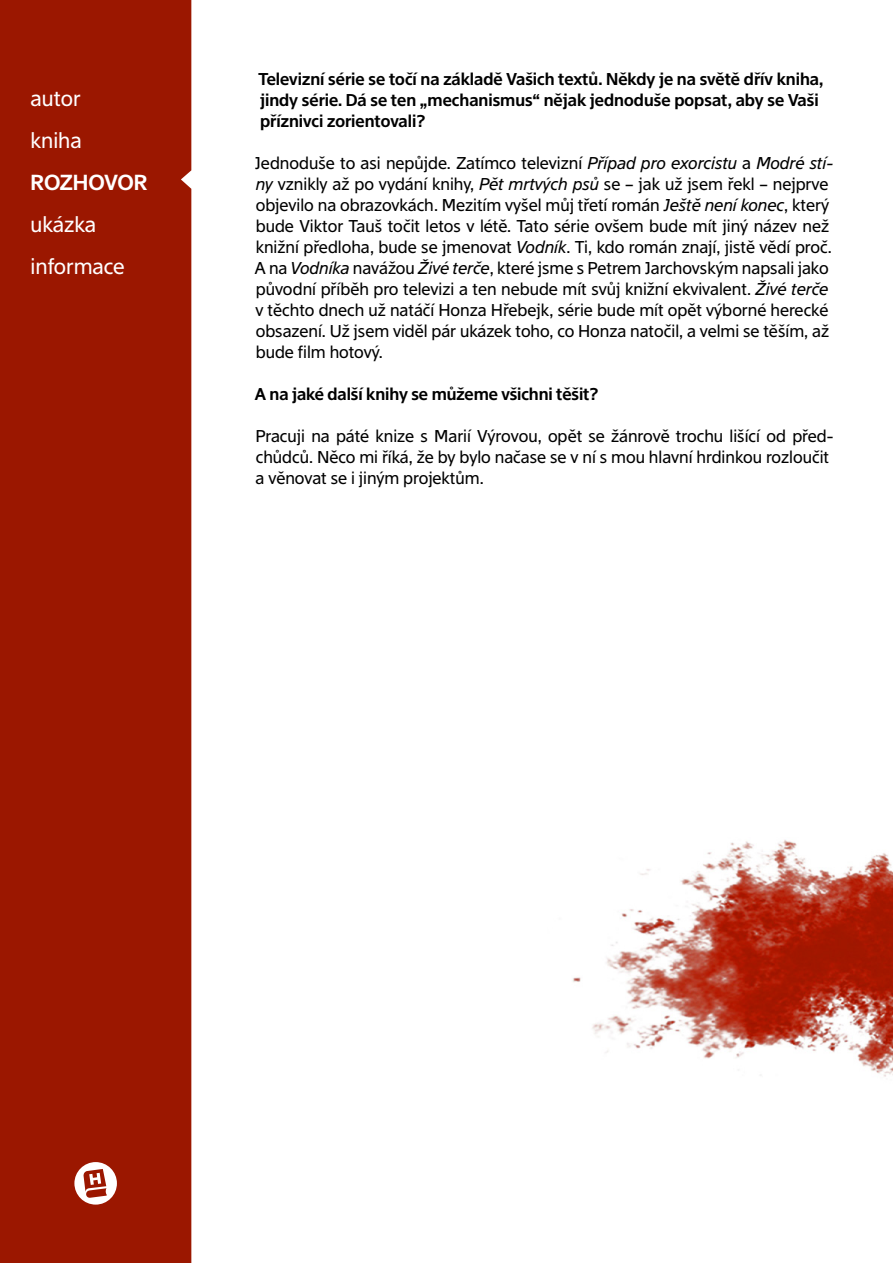
<style>
.page{position:relative;width:893px;height:1263px;background:#fff}
.page>*{position:absolute;margin:0;border:0;box-sizing:border-box;transform-origin:0 0}
.n__obsah{font:21px "Suisse Sign";color:#fff}
.n__obsah-2{font:600 21px "Suisse Sign";letter-spacing:-.005em;color:#fff}
.n__TEXT_DO_BLOKU_BEZ{font:16.5px/21px "Suisse Sign";color:#000}
.OTÁZKA{font:600 16.5px/21px "Suisse Sign";color:#000}
.n__OTÁZKA{font:600 16.5px "Suisse Sign";letter-spacing:-.005em;color:#000}
.s1{font-style:italic}
</style>
<div class="page">
<img style="left:572px;top:840px;width:321px;height:237px">
<div style="left:0;top:0;width:191px;height:1263px;background:#9b1700"></div>
<svg style="left:74px;top:1162px;width:43px;height:42px"></svg>
<p class="n__obsah" style="left:31px;top:86px;width:51px">autor</p>
<p class="n__obsah" style="left:31px;top:128px;width:53px">kniha</p>
<p class="n__obsah-2" style="left:31px;top:170px;width:118px">ROZHOVOR</p>
<p class="n__obsah" style="left:31px;top:212px;width:67px">ukázka</p>
<p class="n__obsah" style="left:31px;top:254px;width:96px">informace</p>
<p class="OTÁZKA" style="left:258px;top:69px;width:566px">Televizní série se točí na základě Vašich textů. Někdy je na světě dřív kniha, jindy série. Dá se ten „mechanismus“ nějak jednoduše popsat, aby se Vaši příznivci zorientovali?</p>
<p class="n__TEXT_DO_BLOKU_BEZ" style="left:255px;top:153px;width:580px">Jednoduše to asi nepůjde. Zatímco televizní <span class="s1">Případ pro exorcistu</span> a <span class="s1">Modré stí&shy;ny</span> vznikly až po vydání knihy, <span class="s1">Pět mrtvých psů</span> se – jak už jsem řekl – nejprve objevilo na obrazovkách. Mezitím vyšel můj třetí román <span class="s1">Ještě není konec</span>, který bude Viktor Tauš točit letos v létě. Tato série ovšem bude mít jiný název než knižní předloha, bude se jmenovat <span class="s1">Vodník</span>. Ti, kdo román znají, jistě vědí proč.<br>A na <span class="s1">Vodníka</span> navážou <span class="s1">Živé terče</span>, které jsme s Petrem Jarchovským napsali jako původní příběh pro televizi a ten nebude mít svůj knižní ekvivalent. <span class="s1">Živé terče </span>v těchto dnech už natáčí Honza Hřebejk, série bude mít opět výborné herecké obsazení. Už jsem viděl pár ukázek toho, co Honza natočil, a velmi se těším, až bude film hotový.</p>
<p class="n__OTÁZKA" style="left:255px;top:384px;width:345px">A na jaké další knihy se můžeme všichni těšit?</p>
<p class="n__TEXT_DO_BLOKU_BEZ" style="left:255px;top:426px;width:579px">Pracuji na páté knize s Marií Výrovou, opět se žánrově trochu lišící od před&shy;chůdců. Něco mi říká, že by bylo načase se v ní s mou hlavní hrdinkou rozloučit a věnovat se i jiným projektům.</p>
</div>
